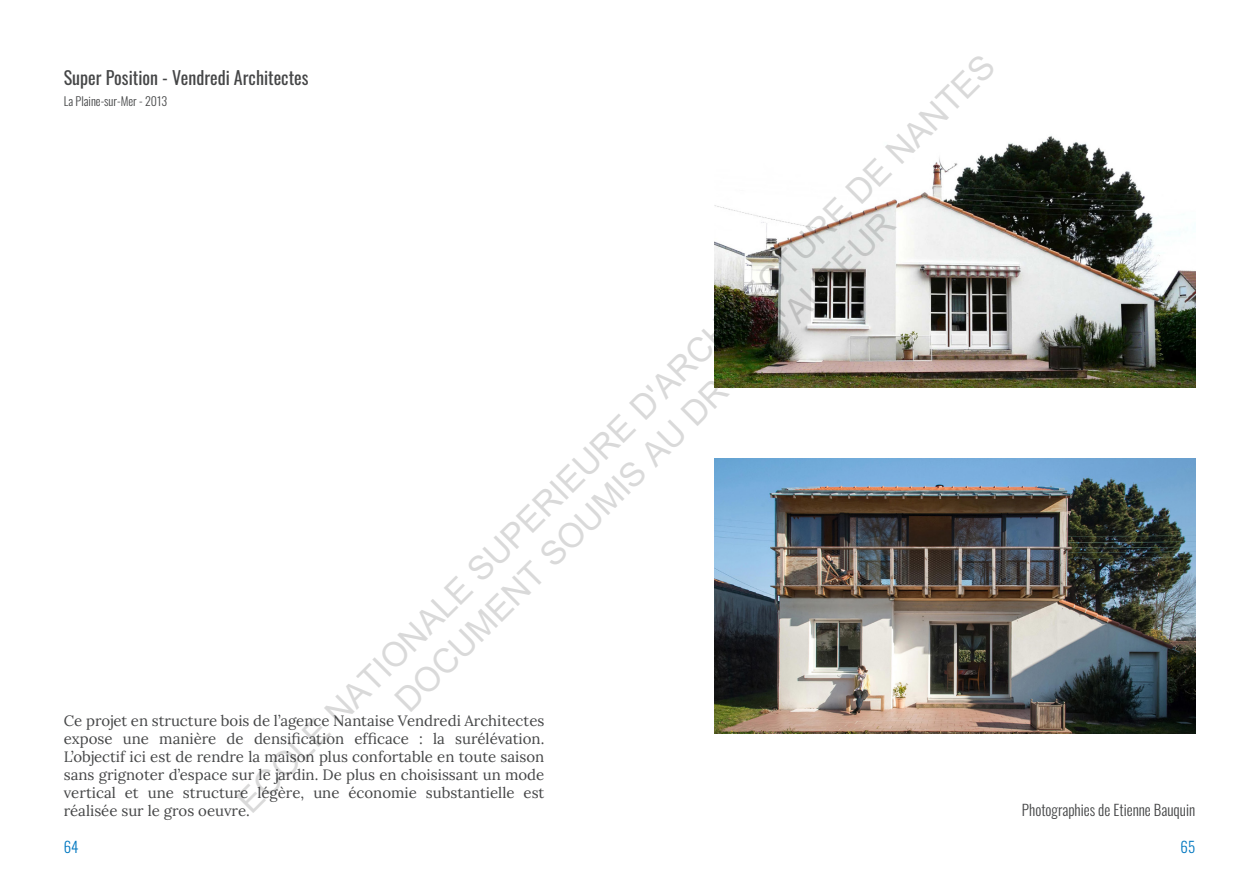
<style>
.page{position:relative;width:1259px;height:893px;background:#fff}
.page>*{position:absolute;margin:0;border:0;box-sizing:border-box;transform-origin:0 0}
.t1{font:33.9px "Arial";color:rgb(0 0 0/.15)}
.t2{font:18px "Oswald";color:#454647}
.t3{font:15px/18px "Lora";color:#454647;text-align:justify}
.t4{font:300 15px "Oswald";color:#454647}
.t5{font:300 15px "Oswald";color:#0077c0}
.t6{font:300 12px "Oswald";color:#454647}
</style>
<div class="page">
<img style="left:714px;top:135px;width:481px;height:252px">
<img style="left:714px;top:458px;width:481px;height:276px">
<h1 class="t1" style="left:227px;top:790px;width:1056px;rotate:-45deg">ECOLE NATIONALE SUPERIEURE D'ARCHITECTURE DE NANTES</h1>
<p class="t2" style="left:64px;top:62px;width:246px">Super Position - Vendredi Architectes</p>
<p class="t6" style="left:64px;top:91px;width:105px">La Plaine-sur-Mer - 2013</p>
<h1 class="t1" style="left:384px;top:689px;width:691px;rotate:-45deg">DOCUMENT SOUMIS AU DROIT D'AUTEUR</h1>
<p class="t3" style="left:64px;top:711px;width:482px">Ce projet en structure bois de l’agence Nantaise Vendredi Architectes expose une manière de densification efficace : la surélévation.<br>L’objectif ici est de rendre la maison plus confortable en toute saison sans grignoter d’espace sur le jardin. De plus en choisissant un mode vertical et une structure légère, une économie substantielle est réalisée sur le gros oeuvre.</p>
<p class="t4" style="left:1022px;top:797px;width:175px">Photographies de Etienne Bauquin</p>
<p class="t5" style="left:64px;top:833px;width:16px">64</p>
<p class="t5" style="left:1180px;top:833px;width:16px">65</p>
</div>
